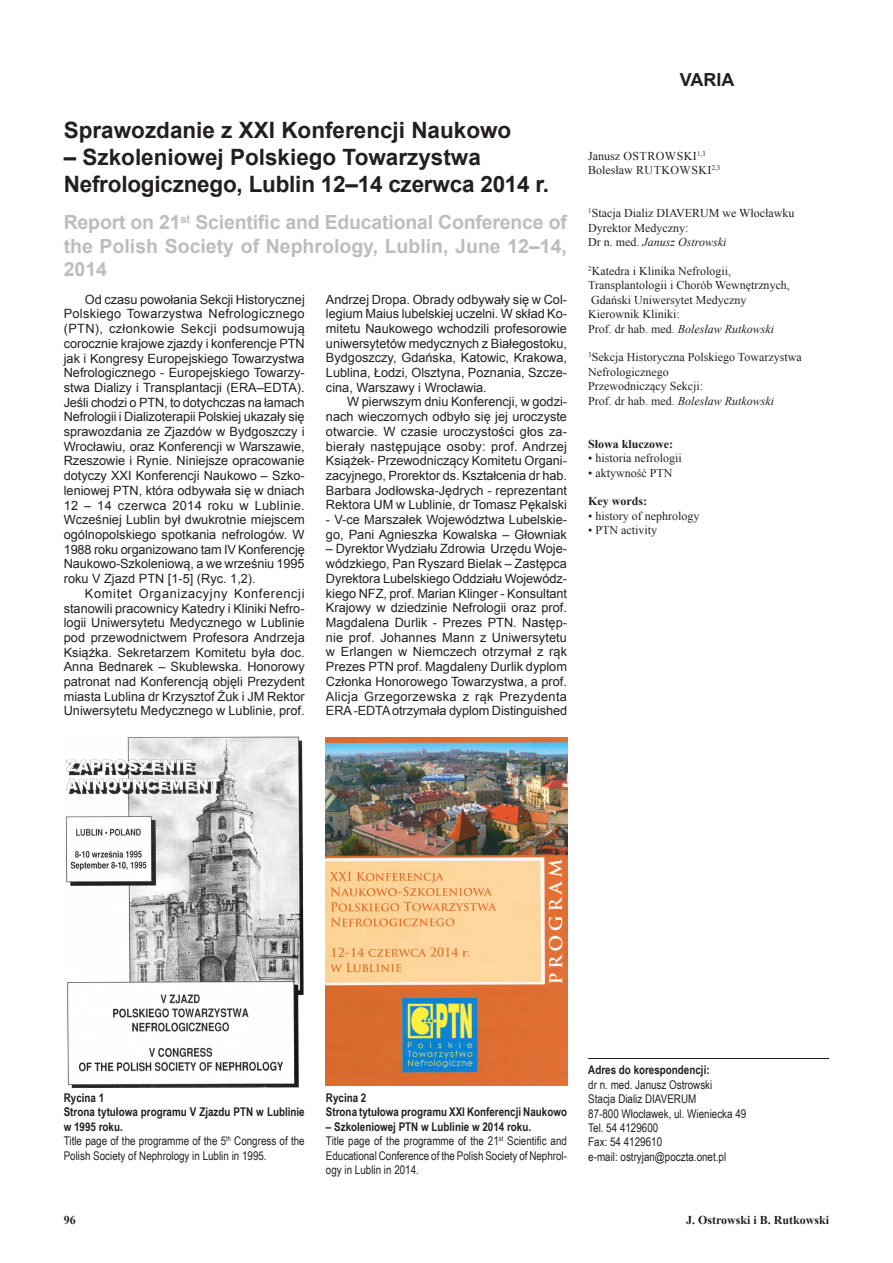
<style>
.page{position:relative;width:893px;height:1263px;background:#fff}
.page>*{position:absolute;margin:0;border:0;box-sizing:border-box;transform-origin:0 0}
.Tytuł{font:700 22.5px/27px "Arial";color:#231f20}
.tytul-ang{font:700 19.5px/23.4px "Arial";color:#bcbdc0;text-align:justify}
.naglówek{font:700 18px "Arial";color:#231f20}
.Prosty_tekst{font:12.75px/14.7px "Arial";color:#231f20;text-align:justify}
.Imie{font:12px "Times New Roman";color:#231f20}
.Podpisik{font:12px/14.4px "Arial Narrow";color:#231f20}
.Podpisik-2{font:700 12px/14.4px "Arial Narrow";color:#231f20}
.adres{font:12px "Arial Narrow";color:#231f20}
.Imie-2{font:italic 12px "Times New Roman";color:#231f20}
.pagina-right{font:700 12px "Times New Roman";color:#231f20}
.Imie-3{font:700 12px "Times New Roman";color:#231f20}
.adres-2{font:700 12px "Arial Narrow";color:#231f20}
.Imie-4{font:12px "Times New Roman";letter-spacing:.02em;color:#231f20}
.Imie-5{font:12px "Times New Roman";letter-spacing:.035em;color:#231f20}
.pagina-left{font:700 12px "Times New Roman";color:#231f20}
.s1{font-style:normal}
</style>
<div class="page">
<hr style="left:588px;top:1058px;width:241px;height:1px;background:#231f20">
<img style="left:66px;top:736px;width:238px;height:351px">
<img style="left:326px;top:738px;width:241px;height:347px">
<p class="Tytuł" style="left:64px;top:116px;width:449px">Sprawozdanie z XXI Konferencji Naukowo</p>
<p class="Tytuł" style="left:64px;top:143px;width:487px">– Szkoleniowej Polskiego Towarzystwa<br>Nefrologicznego, Lublin 12–14 czerwca 2014 r.</p>
<p class="tytul-ang" style="left:64px;top:211px;width:505px">Report on 21<sup>st</sup> Scientific and Educational Conference of the Polish Society of Nephrology, Lublin, June 12–14, 2014</p>
<p class="Prosty_tekst" style="left:64px;top:292px;width:243px;text-indent:21px">Od czasu powołania Sekcji Historycznej Polskiego Towarzystwa Nefrologicznego (PTN), członkowie Sekcji podsumowują corocznie krajowe zjazdy i konferencje PTN jak i Kongresy Europejskiego Towarzystwa Nefrologicznego - Europejskiego Towarzy&shy;stwa Dializy i Transplantacji (ERA–EDTA).<br>Jeśli chodzi o PTN, to dotychczas na łamach Nefrologii i Dializoterapii Polskiej ukazały się sprawozdania ze Zjazdów w Bydgoszczy i Wrocławiu, oraz Konferencji w Warszawie, Rzeszowie i Rynie. Niniejsze opracowanie dotyczy XXI Konferencji Naukowo – Szko&shy;leniowej PTN, która odbywała się w dniach 12 – 14 czerwca 2014 roku w Lublinie.<br>Wcześniej Lublin był dwukrotnie miejscem ogólnopolskiego spotkania nefrologów. W 1988 roku organizowano tam IV Konferencję Naukowo-Szkoleniową, a we wrześniu 1995 roku V Zjazd PTN [1-5] (Ryc. 1,2).</p>
<p class="Prosty_tekst" style="left:64px;top:586px;width:243px;text-indent:21px">Komitet Organizacyjny Konferencji stanowili pracownicy Katedry i Kliniki Nefro&shy;logii Uniwersytetu Medycznego w Lublinie pod przewodnictwem Profesora Andrzeja Książka. Sekretarzem Komitetu była doc.<br>Anna Bednarek – Skublewska. Honorowy patronat nad Konferencją objęli Prezydent miasta Lublina dr Krzysztof Żuk i JM Rektor Uniwersytetu Medycznego w Lublinie, prof.</p>
<p class="Prosty_tekst" style="left:326px;top:292px;width:243px">Andrzej Dropa. Obrady odbywały się w Col&shy;legium Maius lubelskiej uczelni. W skład Ko&shy;mitetu Naukowego wchodzili profesorowie uniwersytetów medycznych z Białegostoku, Bydgoszczy, Gdańska, Katowic, Krakowa, Lublina, Łodzi, Olsztyna, Poznania, Szcze&shy;cina, Warszawy i Wrocławia.</p>
<p class="Prosty_tekst" style="left:326px;top:395px;width:243px;text-indent:21px">W pierwszym dniu Konferencji, w godzi&shy;nach wieczornych odbyło się jej uroczyste otwarcie. W czasie uroczystości głos za&shy;bierały następujące osoby: prof. Andrzej Książek- Przewodniczący Komitetu Organi&shy;zacyjnego, Prorektor ds. Kształcenia dr hab.<br>Barbara Jodłowska-Jędrych - reprezentant Rektora UM w Lublinie, dr Tomasz Pękalski</p>
<p class="Prosty_tekst" style="left:326px;top:512px;width:243px">- V-ce Marszałek Województwa Lubelskie&shy;go, Pani Agnieszka Kowalska – Głowniak</p>
<p class="Prosty_tekst" style="left:326px;top:542px;width:243px">– Dyrektor Wydziału Zdrowia Urzędu Woje&shy;wódzkiego, Pan Ryszard Bielak – Zastępca Dyrektora Lubelskiego Oddziału Wojewódz&shy;kiego NFZ, prof. Marian Klinger - Konsultant Krajowy w dziedzinie Nefrologii oraz prof.<br>Magdalena Durlik - Prezes PTN. Następ&shy;nie prof. Johannes Mann z Uniwersytetu w Erlangen w Niemczech otrzymał z rąk Prezes PTN prof. Magdaleny Durlik dyplom Członka Honorowego Towarzystwa, a prof.<br>Alicja Grzegorzewska z rąk Prezydenta ERA -EDTA otrzymała dyplom Distinguished</p>
<p class="naglówek" style="left:680px;top:67px;width:56px">VARIA</p>
<p class="Imie-5" style="left:588px;top:147px;width:119px">Janusz Ostrowski<sup>1,3</sup></p>
<p class="Imie-4" style="left:588px;top:162px;width:134px">Bolesław Rutkowski<sup>2,3</sup></p>
<p class="Imie" style="left:588px;top:205px;width:208px"><sup>1</sup>Stacja Dializ DIAVERUM we Włocławku</p>
<p class="Imie" style="left:588px;top:219px;width:102px">Dyrektor Medyczny:</p>
<p class="Imie-2" style="left:588px;top:234px;width:140px"><span class="s1">Dr n. med.</span> Janusz Ostrowski</p>
<p class="Imie" style="left:588px;top:262px;width:144px"><sup>2</sup>Katedra i Klinika Nefrologii,</p>
<p class="Imie" style="left:588px;top:277px;width:203px">Transplantologii i Chorób Wewnętrznych,</p>
<p class="Imie" style="left:591px;top:291px;width:157px">Gdański Uniwersytet Medyczny</p>
<p class="Imie" style="left:588px;top:306px;width:93px">Kierownik Kliniki:</p>
<p class="Imie-2" style="left:588px;top:320px;width:187px"><span class="s1">Prof. dr hab. med.</span> Bolesław Rutkowski</p>
<p class="Imie" style="left:588px;top:349px;width:215px"><sup>3</sup>Sekcja Historyczna Polskiego Towarzystwa</p>
<p class="Imie" style="left:588px;top:363px;width:82px">Nefrologicznego</p>
<p class="Imie" style="left:588px;top:378px;width:116px">Przewodniczący Sekcji:</p>
<p class="Imie-2" style="left:588px;top:392px;width:187px"><span class="s1">Prof. dr hab. med.</span> Bolesław Rutkowski</p>
<p class="Imie-3" style="left:588px;top:435px;width:86px">Słowa kluczowe:</p>
<p class="Imie" style="left:588px;top:450px;width:95px">• historia nefrologii</p>
<p class="Imie" style="left:588px;top:464px;width:86px">• aktywność PTN</p>
<p class="Imie-3" style="left:588px;top:493px;width:60px">Key words:</p>
<p class="Imie" style="left:588px;top:507px;width:113px">• history of nephrology</p>
<p class="Imie" style="left:588px;top:522px;width:70px">• PTN activity</p>
<p class="Podpisik-2" style="left:64px;top:1090px;width:42px">Rycina 1</p>
<p class="Podpisik-2" style="left:64px;top:1104px;width:242px">Strona tytułowa programu V Zjazdu PTN w Lublinie w 1995 roku.</p>
<p class="Podpisik" style="left:64px;top:1133px;width:242px">Title page of the programme of the 5<sup>th</sup> Congress of the<br>Polish Society of Nephrology in Lublin in 1995.</p>
<p class="Podpisik-2" style="left:326px;top:1090px;width:42px">Rycina 2</p>
<p class="Podpisik-2" style="left:326px;top:1104px;width:243px">Strona tytułowa programu XXI Konferencji Naukowo</p>
<p class="Podpisik-2" style="left:326px;top:1119px;width:207px">– Szkoleniowej PTN w Lublinie w 2014 roku.</p>
<p class="Podpisik" style="left:326px;top:1133px;width:243px;text-align:justify">Title page of the programme of the 21<sup>st</sup> Scientific and Educational Conference of the Polish Society of Nephrol&shy;ogy in Lublin in 2014.</p>
<p class="adres-2" style="left:588px;top:1061px;width:123px">Adres do korespondencji:</p>
<p class="adres" style="left:588px;top:1076px;width:126px">dr n. med. Janusz Ostrowski</p>
<p class="adres" style="left:588px;top:1090px;width:110px">Stacja Dializ DIAVERUM</p>
<p class="adres" style="left:588px;top:1104px;width:160px">87-800 Włocławek, ul. Wieniecka 49</p>
<p class="adres" style="left:588px;top:1119px;width:72px">Tel. 54 4129600</p>
<p class="adres" style="left:588px;top:1133px;width:75px">Fax: 54 4129610</p>
<p class="adres" style="left:588px;top:1148px;width:139px">e-mail: ostryjan@poczta.onet.pl</p>
<p class="pagina-left" style="left:64px;top:1212px;width:13px">96</p>
<p class="pagina-right" style="left:686px;top:1212px;width:145px">J. Ostrowski i B. Rutkowski</p>
</div>
